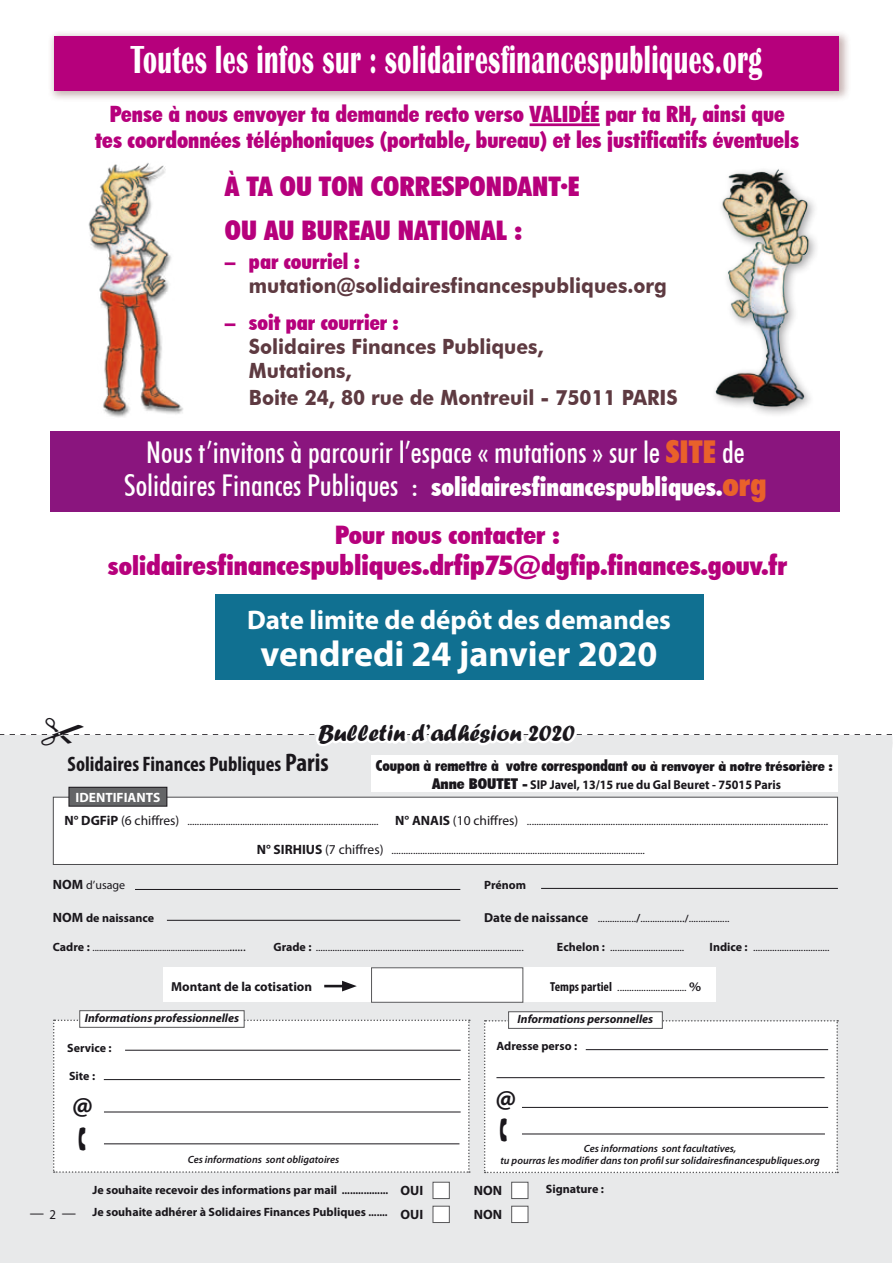
<style>
.page{position:relative;width:893px;height:1263px;background:#fff}
.page>*{position:absolute;margin:0;border:0;box-sizing:border-box;transform-origin:0 0}
.t1{font:700 40.5px "Britannic";letter-spacing:.02em;color:#fff;scale:.63 1}
.t2{font:700 36px "Myriad Pro";color:#fff}
.t3{font:500 condensed 30px "Futura BT";color:#fff}
.t4{font:900 condensed 27px/43.7px "Futura BT";color:#b6007c;scale:1.05 1}
.t5{font:700 27px "Myriad Pro";color:#fff}
.t6{font:700 27px "Myriad Pro";color:#1a171c}
.t7{font:900 condensed 25.5px/47.5px "Futura BT";color:#fff;text-align:center}
.t8{font:24px "Forte";color:#1a171c}
.t9{font:900 condensed 22.5px/25.5px "Futura BT";color:#b6007c;text-align:center}
.t10{font:700 21px/24px "Futura BT";color:#5e3a41;scale:.92 1}
.t11{font:700 condensed 21px "Myriad Pro";color:#1a171c}
.t12{font:900 condensed 21px "Futura BT";color:#b6007c}
.t13{font:900 condensed 15px "Futura BT";color:#1a171c}
.t14{font:15px "Myriad Pro";color:#1a171c;scale:.95 1}
.t15{font:700 13.5px "Myriad Pro";color:#fff}
.t16{font:700 13.5px "Myriad Pro";color:#1a171c}
.t17{font:700 13.05px "Myriad Pro";color:#1a171c}
.t18{font:700 12.9px "Myriad Pro";color:#1a171c;scale:.94 1}
.t19{font:700 12.15px "Myriad Pro";color:#1a171c}
.t20{font:700 12px/22px "Myriad Pro";color:#1a171c}
.t21{font:italic 700 12px "Myriad Pro";color:#1a171c}
.t22{font:12px "Myriad Pro";color:#1a171c}
.t23{font:10.5px "Myriad Pro";color:#1a171c;scale:1.1 1}
.t24{font:italic 600 10.5px/12px "Myriad Pro";color:#1a171c;text-align:center}
.t25{font:10.5px "Myriad Pro";color:#1a171c}
.s1{font-weight:900;font-size:31.5px;color:#e9612a}
.s2{font-weight:500;font-size:30px}
.s3{font-weight:500;font-size:31.5px}
.s4{font-size:33px;color:#e9612a}
.s5{color:#b6007c}
.s6{font-size:25.5px}
.s7{font-size:13.5px}
.s8{font-family:"Futura BT";font-weight:900;font-stretch:condensed;font-size:14.85px}
.s9{font-weight:700;font-size:13.5px}
.s10{font-weight:700;font-size:13.05px}
.s11{font-weight:600;font-size:11.7px}
.s12{font-size:11.7px}
.s13{font-weight:600}
.s14{font-weight:700;font-size:12px}
.s15{font-size:13.05px}
.s16{font-weight:700;font-stretch:condensed;font-size:13.05px}
.s17{font-weight:600;font-size:13.05px}
.s18{font-size:10.5px}
</style>
<div class="page">
<div style="left:48px;top:30px;width:803px;height:73px;background:#723f3e;opacity:.4"></div>
<div style="left:54px;top:36px;width:785px;height:54px;background:#b6007c"></div>
<hr style="left:530px;top:123px;width:70px;height:3px;background:#b6007c">
<div style="left:51px;top:431px;width:789px;height:80px;background:#8a157e"></div>
<div style="left:215px;top:595px;width:488px;height:85px;background:#107091"></div>
<img style="left:88px;top:163px;width:95px;height:254px">
<img style="left:715px;top:169px;width:101px;height:246px">
<div style="left:0;top:736px;width:892px;height:527px;background:#e8e9ea"></div>
<hr style="left:135px;top:889px;width:325px;height:1px;background:#1a171c">
<hr style="left:167px;top:920px;width:293px;height:1px;background:#1a171c">
<hr style="left:541px;top:888px;width:297px;height:1px;background:#1a171c">
<div style="left:433px;top:1206px;width:16px;height:17px;background:#fff;border:1px solid #58585a"></div>
<div style="left:511px;top:1206px;width:17px;height:17px;background:#fff;border:1px solid #58585a"></div>
<div style="left:433px;top:1182px;width:16px;height:17px;background:#fff;border:1px solid #58585a"></div>
<div style="left:511px;top:1182px;width:17px;height:17px;background:#fff;border:1px solid #58585a"></div>
<div style="left:53px;top:797px;width:784px;height:67px;background:#fff"></div>
<div style="left:53px;top:797px;width:785px;height:68px;border:1px solid #4c4c4e"></div>
<div style="left:163px;top:968px;width:552px;height:34px;background:#fff"></div>
<hr style="left:324px;top:985px;width:23px;height:2px;background:#1a171c">
<svg style="left:342px;top:981px;width:15px;height:10px"></svg>
<div style="left:80px;top:1011px;width:164px;height:16px;background:#fff"></div>
<div style="left:80px;top:1010px;width:164px;height:17px;border:1px solid #58585a"></div>
<div style="left:509px;top:1012px;width:153px;height:16px;background:#fff"></div>
<div style="left:508px;top:1011px;width:154px;height:17px;border:1px solid #58585a"></div>
<svg style="left:0;top:605px;width:892px;height:235px"></svg>
<svg style="left:53px;top:1019px;width:417px;height:154px;background:#f7f7f7"></svg>
<svg style="left:484px;top:1020px;width:354px;height:153px;background:#f7f7f7"></svg>
<h1 class="t1" style="left:131px;top:37px;width:1004px">Toutes les infos sur : solidairesfinancespubliques.org</h1>
<h3 class="t9" style="left:95px;top:101px;width:705px">Pense à nous envoyer ta demande recto verso VALIDÉE par ta RH, ainsi que tes coordonnées téléphoniques (portable, bureau) et les justificatifs éventuels</h3>
<h3 class="t4" style="left:225px;top:164px;width:340px">À TA OU TON CORRESPONDANT·E<br>OU AU BUREAU NATIONAL :</h3>
<h3 class="t12" style="left:225px;top:249px;width:137px">– par courriel :</h3>
<h3 class="t10" style="left:249px;top:273px;width:456px">mutation@solidairesfinancespubliques.org</h3>
<h3 class="t12" style="left:225px;top:310px;width:176px">– soit par courrier :</h3>
<h3 class="t10" style="left:249px;top:334px;width:322px">Solidaires Finances Publiques,<br>Mutations,</h3>
<h3 class="t10" style="left:249px;top:385px;width:467px">Boite 24, 80 rue de Montreuil - 75011 PARIS</h3>
<h3 class="t3" style="left:146px;top:434px;width:600px">Nous t’invitons à parcourir l’espace « mutations » sur le <span class="s1">SITE</span> de</h3>
<h3 class="t7" style="left:124px;top:463px;width:644px"><span class="s2">Solidaires Finances Publiques</span> <span class="s3">:</span> solidairesfinancespubliques.<span class="s4">org<br></span><span class="s5">Pour nous contacter :</span></h3>
<h3 class="t4" style="left:108px;top:544px;width:649px"><span class="s6">soli</span>dairesfinancespubliques.drfip75@dgfip.finances.gouv.fr</h3>
<h3 class="t5" style="left:247px;top:602px;width:425px">Date limite de dépôt des demandes</h3>
<h2 class="t2" style="left:261px;top:630px;width:399px">vendredi 24 janvier 2020</h2>
<h3 class="t8" style="left:318px;top:719px;width:258px">Bulletin d’adhésion 2020</h3>
<h3 class="t13" style="left:376px;top:756px;width:459px">Coupon à remettre à votre correspondant <span class="s7">ou à renvoyer à notre trésorière :</span></h3>
<p class="t18" style="left:432px;top:776px;width:373px"><span class="s8">Anne BOUTET -</span> SIP Javel, 13/15 rue du Gal Beuret - 75015 Paris</p>
<p class="t23" style="left:64px;top:815px;width:696px"><span class="s9">N° DGFiP</span> <span class="s7">(6 chiffres)</span> ................................................................................ <span class="s9">N° ANAIS</span> <span class="s7">(10 chiffres)</span> ..............................................................................................................................</p>
<p class="t23" style="left:257px;top:844px;width:354px"><span class="s9">N° SIRHIUS</span> <span class="s7">(7 chiffres)</span> ..........................................................................................................</p>
<h3 class="t11" style="left:68px;top:750px;width:263px">Solidaires Finances Publiques <span class="s6">Paris</span></h3>
<p class="t15" style="left:76px;top:788px;width:86px">IDENTIFIANTS</p>
<p class="t22" style="left:53px;top:878px;width:74px"><span class="s9">NOM</span> d’usage</p>
<p class="t20" style="left:484px;top:874px;width:43px">Prénom</p>
<p class="t20" style="left:53px;top:907px;width:103px"><span class="s7">NOM</span> de naissance</p>
<p class="t23" style="left:484px;top:912px;width:224px"><span class="s10">Date de naissance</span> ................<span class="s11">/</span>.............<span class="s12">.....</span><span class="s13">/</span>.................</p>
<p class="t25" style="left:53px;top:941px;width:194px"><span class="s14">Cadre :</span> ...............................................................<span class="s15">......</span></p>
<p class="t23" style="left:273px;top:941px;width:229px"><span class="s14">Grade :</span> .......................................................................................</p>
<p class="t23" style="left:557px;top:941px;width:117px"><span class="s14">Echelon :</span> ...............................</p>
<p class="t23" style="left:710px;top:941px;width:111px"><span class="s14">Indice :</span> ................................</p>
<p class="t17" style="left:171px;top:977px;width:142px">Montant de la cotisation</p>
<p class="t23" style="left:550px;top:980px;width:139px"><span class="s16">Temps partiel</span> ............................. <span class="s17">%</span></p>
<p class="t21" style="left:85px;top:1010px;width:156px">Informations professionnelles</p>
<p class="t20" style="left:67px;top:1036px;width:46px">Service :</p>
<p class="t20" style="left:69px;top:1064px;width:27px">Site :</p>
<p class="t21" style="left:518px;top:1011px;width:137px">Informations personnelles</p>
<p class="t20" style="left:497px;top:1035px;width:82px">Adresse perso :</p>
<h3 class="t6" style="left:72px;top:1087px;width:22px">@</h3>
<p class="t24" style="left:188px;top:1153px;width:153px">Ces informations sont obligatoires</p>
<h3 class="t6" style="left:495px;top:1080px;width:22px">@</h3>
<p class="t24" style="left:500px;top:1142px;width:321px">Ces informations sont facultatives,<br>tu pourras les modifier dans ton profil sur solidairesfinancespubliques.org</p>
<h3 class="t14" style="left:30px;top:1205px;width:50px">— <span class="s7">2</span> —</h3>
<p class="t16" style="left:400px;top:1181px;width:24px">OUI</p>
<p class="t16" style="left:474px;top:1182px;width:30px">NON</p>
<p class="t19" style="left:546px;top:1181px;width:60px">Signature :</p>
<p class="t20" style="left:92px;top:1179px;width:332px">Je souhaite recevoir des informations par mail <span class="s18">.................<br></span>Je souhaite adhérer à Solidaires Finances Publiques <span class="s18">.......</span> <span class="s7">OUI</span></p>
<p class="t16" style="left:474px;top:1206px;width:30px">NON</p>
</div>
